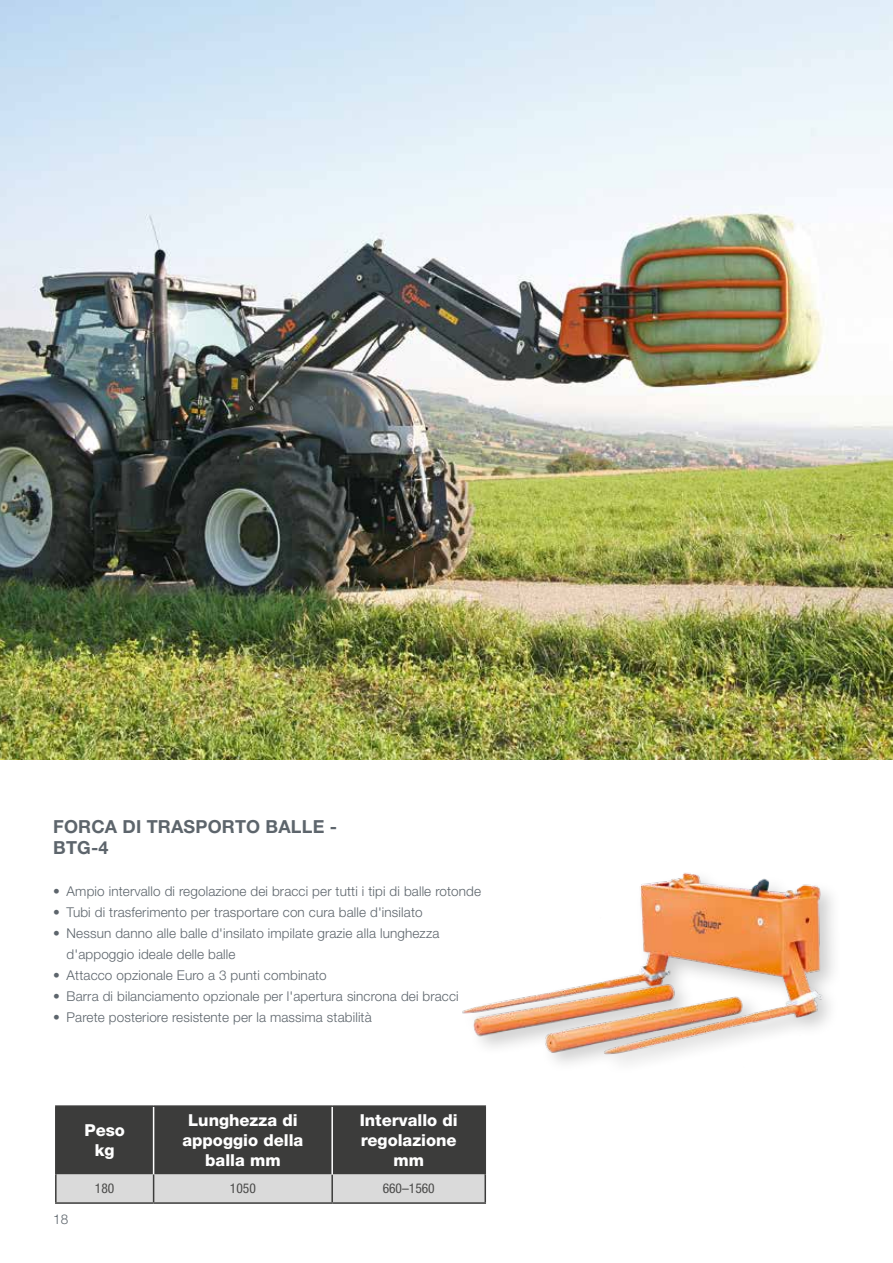
<style>
.page{position:relative;width:893px;height:1263px;background:#fff}
.page>*{position:absolute;margin:0;border:0;box-sizing:border-box;transform-origin:0 0}
.t1{font:700 18px/21px "Helvetica Neue LT Pro";letter-spacing:.01em;color:#5d656c}
.t2{font:800 16.5px/19.8px "Helvetica Neue LT Pro";color:#fff;text-align:center}
.t3{font:300 13.5px/21px "Helvetica Neue LT Pro";letter-spacing:.01em;color:#5d656c}
.t4{font:condensed 13.5px "Helvetica Neue LT Pro";color:#4a4a49}
</style>
<div class="page">
<img style="left:0;top:0;width:893px;height:759px">
<img style="left:462px;top:873px;width:371px;height:191px">
<hr style="left:55px;top:1105px;width:99px;height:2px;background:#3c3c3b">
<hr style="left:154px;top:1105px;width:178px;height:2px;background:#3c3c3b">
<hr style="left:55px;top:1174px;width:2px;height:28px;background:#3c3c3b">
<svg style="left:56px;top:1106px;width:428px;height:96px;background:#696969"></svg>
<hr style="left:55px;top:1202px;width:99px;height:2px;background:#3c3c3b">
<hr style="left:154px;top:1202px;width:178px;height:2px;background:#3c3c3b">
<hr style="left:484px;top:1174px;width:2px;height:28px;background:#3c3c3b">
<hr style="left:331px;top:1174px;width:2px;height:28px;background:#3c3c3b">
<hr style="left:332px;top:1202px;width:154px;height:2px;background:#3c3c3b">
<hr style="left:331px;top:1107px;width:2px;height:67px;background:#fff">
<hr style="left:332px;top:1105px;width:154px;height:2px;background:#3c3c3b">
<hr style="left:484px;top:1107px;width:2px;height:67px;background:#3c3c3b">
<hr style="left:55px;top:1107px;width:2px;height:67px;background:#3c3c3b">
<h1 class="t1" style="left:53px;top:815px;width:285px">FORCA DI TRASPORTO BALLE -<br>BTG-4</h1>
<p class="t3" style="left:53px;top:880px;width:429px">• Ampio intervallo di regolazione dei bracci per tutti i tipi di balle rotonde</p>
<p class="t3" style="left:53px;top:901px;width:371px">• Tubi di trasferimento per trasportare con cura balle d'insilato</p>
<p class="t3" style="left:67px;top:922px;width:374px;text-indent:-14px">• Nessun danno alle balle d'insilato impilate grazie alla lunghezza d'appoggio ideale delle balle</p>
<p class="t3" style="left:53px;top:964px;width:275px">• Attacco opzionale Euro a 3 punti combinato</p>
<p class="t3" style="left:53px;top:985px;width:407px">• Barra di bilanciamento opzionale per l'apertura sincrona dei bracci</p>
<p class="t3" style="left:53px;top:1006px;width:320px">• Parete posteriore resistente per la massima stabilità</p>
<p class="t3" style="left:53px;top:1208px;width:17px">18</p>
<p class="t2" style="left:84px;top:1120px;width:42px">Peso kg</p>
<p class="t2" style="left:182px;top:1110px;width:123px">Lunghezza di appoggio della balla mm</p>
<p class="t2" style="left:360px;top:1110px;width:100px">Intervallo di regolazione mm</p>
<p class="t4" style="left:95px;top:1180px;width:21px">180</p>
<p class="t4" style="left:230px;top:1180px;width:27px">1050</p>
<p class="t4" style="left:383px;top:1180px;width:54px">660–1560</p>
</div>
